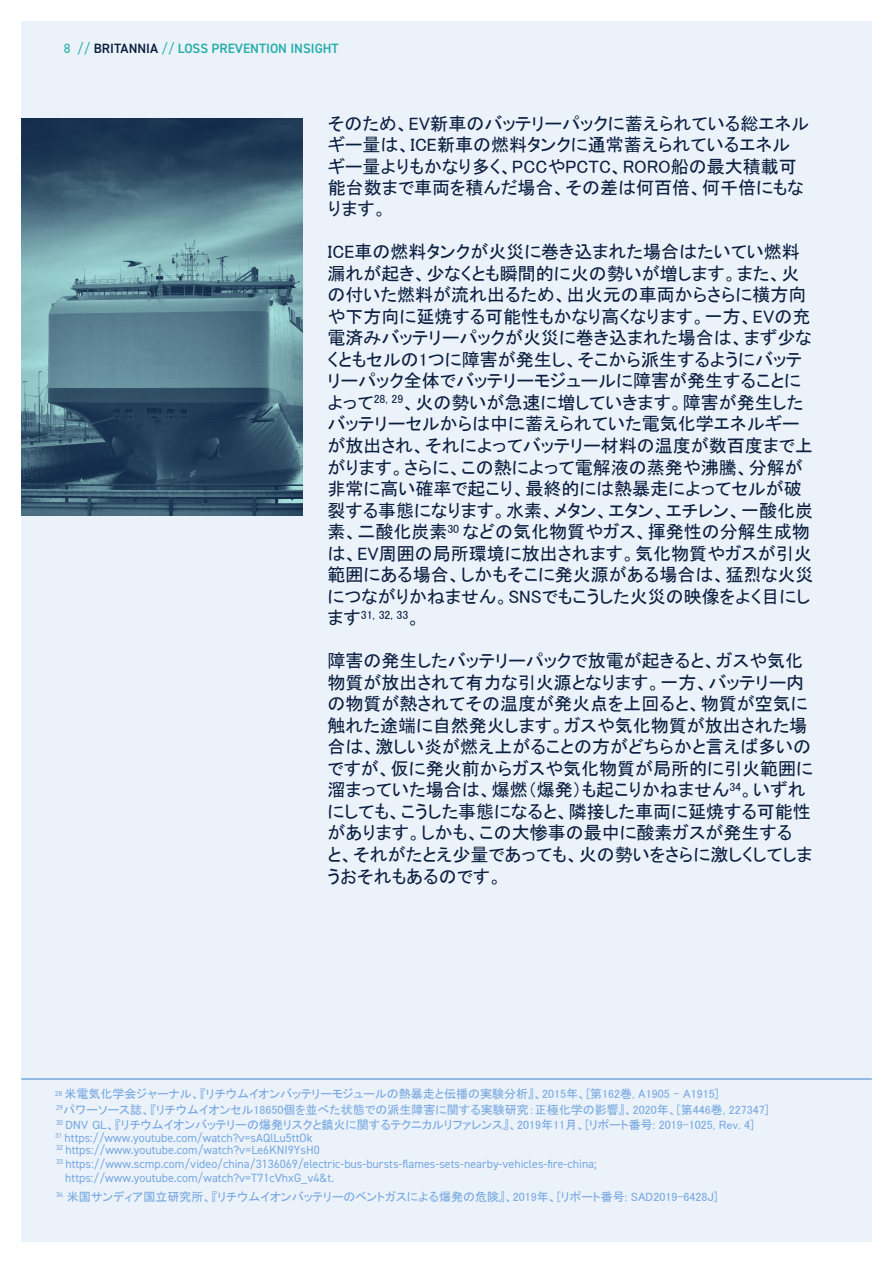
<style>
.page{position:relative;width:893px;height:1263px;background:#fff}
.page>*{position:absolute;margin:0;border:0;box-sizing:border-box;transform-origin:0 0}
.t1{font:18px/21.6px "MS P Gothic";color:#0a1e3f}
.t2{font:600 13.5px "DIN2014";color:#26ada9}
.t3{font:12px/16.5px "MS P Gothic";color:#77a8e1}
.t4{font:12px/11.2px "DIN2014";color:#77a8e1}
.t5{font:11.85px "MS P Gothic";color:#0a1e3f}
.s1{font-weight:400}
.s2{color:#0a1e3f}
.s3{font-size:18px}
.s4{font-family:"DIN2014";font-size:7.2px}
</style>
<div class="page">
<div style="left:21px;top:21px;width:851px;height:1221px;background:#ebf2fa"></div>
<hr style="left:21px;top:1078px;width:851px;height:2px;background:#77a8e1">
<img style="left:21px;top:119px;width:281px;height:397px">
<p class="t2" style="left:64px;top:44px;width:276px"><span class="s1">8 //</span> <span class="s2">BRITANNIA</span> <span class="s1">//</span> LOSS PREVENTION INSIGHT</p>
<p class="t1" style="left:328px;top:113px;width:483px">そのため、EV新車のバッテリーパックに蓄えられている総エネルギー量は、ICE新車の燃料タンクに通常蓄えられているエネルギー量よりもかなり多く、PCCやPCTC、RORO船の最大積載可能台数まで車両を積んだ場合、その差は何百倍、何千倍にもなります。</p>
<p class="t1" style="left:327px;top:241px;width:488px">ICE車の燃料タンクが火災に巻き込まれた場合はたいてい燃料漏れが起き、少なくとも瞬間的に火の勢いが増します。また、火の付いた燃料が流れ出るため、出火元の車両からさらに横方向や下方向に延焼する可能性もかなり高くなります。一方、EVの充電済みバッテリーパックが火災に巻き込まれた場合は、まず少なくともセルの1つに障害が発生し、そこから派生するようにバッテリーパック全体でバッテリーモジュールに障害が発生することによって<sup>28,</sup> <sup>29</sup>、火の勢いが急速に増していきます。障害が発生したバッテリーセルからは中に蓄えられていた電気化学エネルギーが放出され、それによってバッテリー材料の温度が数百度まで上がります。さらに、この熱によって電解液の蒸発や沸騰、分解が非常に高い確率で起こり、最終的には熱暴走によってセルが破裂する事態になります。水素、メタン、エタン、エチレン、一酸化炭素、二酸化炭素<sup>30</sup> などの気化物質やガス、揮発性の分解生成物は、EV周囲の局所環境に放出されます。気化物質やガスが引火範囲にある場合、しかもそこに発火源がある場合は、猛烈な火災につながりかねません。SNSでもこうした火災の映像をよく目にし</p>
<p class="t5" style="left:327px;top:608px;width:94px"><span class="s3">ます</span>31, 32, 33<span class="s3">。</span></p>
<p class="t1" style="left:327px;top:650px;width:487px">障害の発生したバッテリーパックで放電が起きると、ガスや気化物質が放出されて有力な引火源となります。一方、バッテリー内の物質が熱されてその温度が発火点を上回ると、物質が空気に触れた途端に自然発火します。ガスや気化物質が放出された場合は、激しい炎が燃え上がることの方がどちらかと言えば多いのですが、仮に発火前からガスや気化物質が局所的に引火範囲に溜まっていた場合は、爆燃（爆発）も起こりかねません<sup>34</sup>。いずれにしても、こうした事態になると、隣接した車両に延焼する可能性があります。しかも、この大惨事の最中に酸素ガスが発生する<br>と、それがたとえ少量であっても、火の勢いをさらに激しくしてしまうおそれもあるのです。</p>
<p class="t3" style="left:55px;top:1085px;width:715px"><span class="s4">28</span> 米電気化学会ジャーナル、『リチウムイオンバッテリーモジュールの熱暴走と伝播の実験分析』、2015年、[第162巻, A1905 - A1915]<br><sup>29</sup>パワーソース誌、『リチウムイオンセル18650個を並べた状態での派生障害に関する実験研究：正極化学の影響』、2020年、[第446巻, 227347]</p>
<p class="t3" style="left:56px;top:1116px;width:700px"><sup>30</sup> DNV GL、『リチウムイオンバッテリーの爆発リスクと鎮火に関するテクニカルリファレンス』、2019年11月、[リポート番号: 2019-1025, Rev. 4]</p>
<p class="t4" style="left:55px;top:1134px;width:266px"><sup>31</sup> https://www.youtube.com/watch?v=sAqlLu5ttOk<br><sup>32</sup> https://www.youtube.com/watch?v=Le6kNI9ysH0</p>
<p class="t4" style="left:65px;top:1158px;width:533px;line-height:14.2px;text-indent:-9px"><sup>33</sup> https://www.scmp.com/video/china/3136069/electric-bus-bursts-flames-sets-nearby-vehicles-fire-china; https://www.youtube.com/watch?v=T71cVhxg_v4&amp;t.</p>
<p class="t3" style="left:56px;top:1188px;width:663px"><sup>34</sup> 米国サンディア国立研究所、『リチウムイオンバッテリーのベントガスによる爆発の危険』、2019年、[リポート番号: SAD2019-6428J]</p>
</div>
